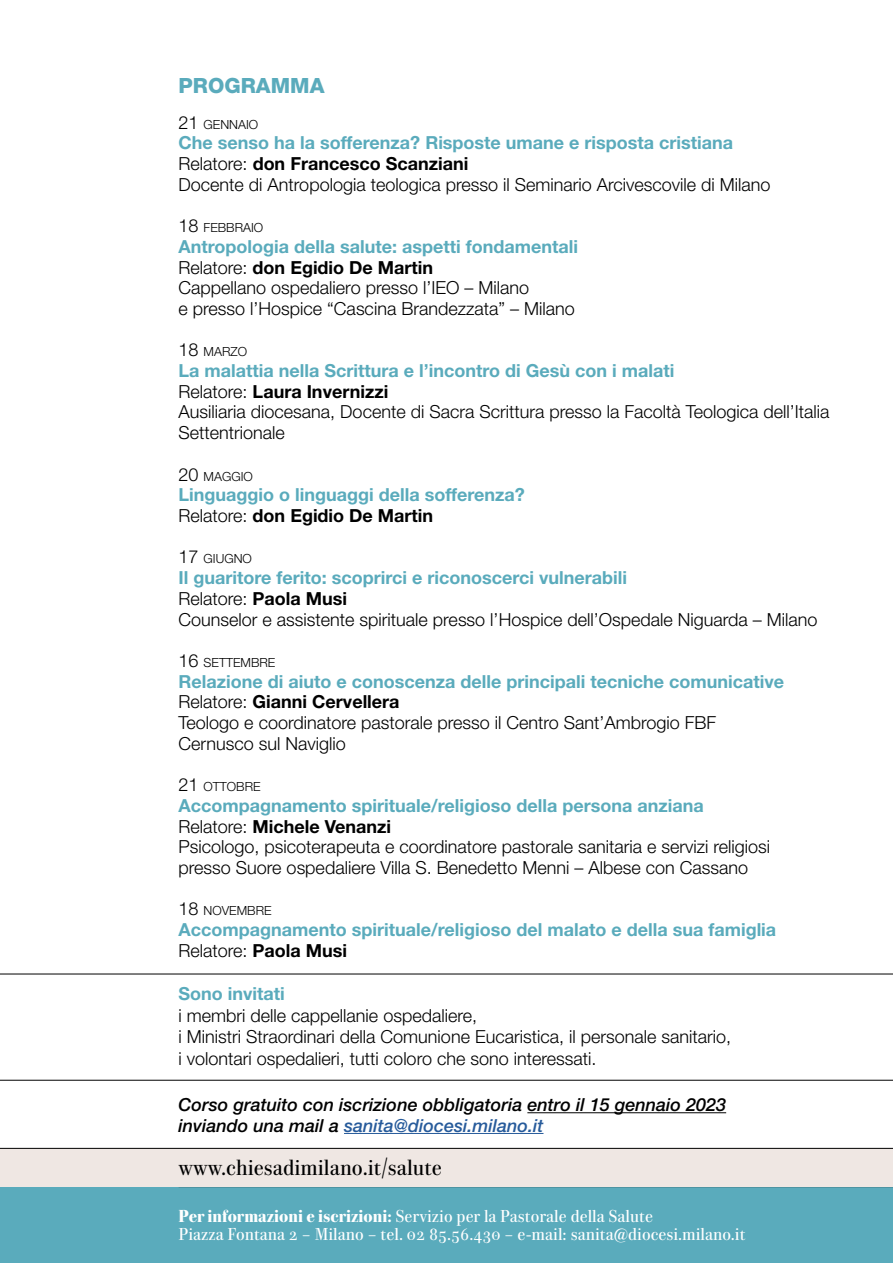
<style>
.page{position:relative;width:893px;height:1263px;background:#fff}
.page>*{position:absolute;margin:0;border:0;box-sizing:border-box;transform-origin:0 0}
.t1{font:21px "Parmigiano Text Std Reg";color:#000}
.t2{font:800 21px "Helvetica Neue";color:#5aabbc}
.t3{font:300 18px/20.7px "Helvetica Neue";color:#000}
.t4{font:700 18px/20.7px "Helvetica Neue";color:#5aabbc}
.t5{font:italic 500 18px/20.7px "Helvetica Neue";color:#000}
.t6{font:16.5px/18px "Parmigiano Text Std Reg";color:#fff}
.t7{font:300 12.6px "Helvetica Neue";color:#000}
.s1{font-size:18px}
.s2{font-weight:700;color:#5aabbc}
.s3{font-weight:700}
.s4{font-weight:300;color:#000}
.s5{color:#000}
.s6{color:#275b9b}
.s7{font-family:"Parmigiano Text Std";font-weight:900}
</style>
<div class="page">
<div style="left:0;top:1186px;width:893px;height:77px;background:#5aabbc"></div>
<hr style="left:179px;top:1186px;width:714px;height:1px;background:#000">
<div style="left:0;top:1148px;width:893px;height:38px;background:#efe7e3"></div>
<hr style="left:0;top:1148px;width:893px;height:1px;background:#000">
<hr style="left:527px;top:1112px;width:199px;height:1px;background:#000">
<hr style="left:344px;top:1133px;width:199px;height:1px;background:#275b9b">
<hr style="left:0;top:974px;width:893px;height:1px;background:#000">
<hr style="left:0;top:1080px;width:893px;height:1px;background:#000">
<p class="t2" style="left:179px;top:73px;width:147px">PROGRAMMA</p>
<p class="t7" style="left:179px;top:116px;width:81px"><span class="s1">21</span> GENNAIO</p>
<p class="t3" style="left:179px;top:132px;width:593px"><span class="s2">Che senso ha la sofferenza? Risposte umane e risposta cristiana<br></span>Relatore: <span class="s3">don Francesco Scanziani<br></span>Docente di Antropologia teologica presso il Seminario Arcivescovile di Milano</p>
<p class="t7" style="left:179px;top:220px;width:86px"><span class="s1">18</span> FEBBRAIO</p>
<p class="t3" style="left:179px;top:236px;width:401px"><span class="s2">Antropologia della salute: aspetti fondamentali </span>Relatore: <span class="s3">don Egidio De Martin<br></span>Cappellano ospedaliero presso l’IEO – Milano<br>e presso l’Hospice “Cascina Brandezzata” – Milano</p>
<p class="t7" style="left:179px;top:344px;width:70px"><span class="s1">18</span> MARZO</p>
<p class="t3" style="left:179px;top:360px;width:652px"><span class="s2">La malattia nella Scrittura e l’incontro di Gesù con i malati<br></span>Relatore: <span class="s3">Laura Invernizzi<br></span>Ausiliaria diocesana, Docente di Sacra Scrittura presso la Facoltà Teologica dell’Italia Settentrionale</p>
<p class="t7" style="left:179px;top:468px;width:76px"><span class="s1">20</span> MAGGIO</p>
<p class="t4" style="left:179px;top:484px;width:348px">Linguaggio o linguaggi della sofferenza?<br><span class="s4">Relatore:</span> <span class="s5">don Egidio De Martin</span></p>
<p class="t7" style="left:179px;top:551px;width:75px"><span class="s1">17</span> GIUGNO</p>
<p class="t3" style="left:179px;top:567px;width:640px"><span class="s2">Il guaritore ferito: scoprirci e riconoscerci vulnerabili<br></span>Relatore: <span class="s3">Paola Musi<br></span>Counselor e assistente spirituale presso l’Hospice dell’Ospedale Niguarda – Milano</p>
<p class="t7" style="left:179px;top:655px;width:98px"><span class="s1">16</span> SETTEMBRE</p>
<p class="t3" style="left:179px;top:670px;width:607px"><span class="s2">Relazione di aiuto e conoscenza delle principali tecniche comunicative </span>Relatore: <span class="s3">Gianni Cervellera<br></span>Teologo e coordinatore pastorale presso il Centro Sant’Ambrogio FBF Cernusco sul Naviglio</p>
<p class="t7" style="left:179px;top:779px;width:83px"><span class="s1">21</span> OTTOBRE</p>
<p class="t3" style="left:179px;top:795px;width:593px"><span class="s2">Accompagnamento spirituale/religioso della persona anziana </span>Relatore: <span class="s3">Michele Venanzi<br></span>Psicologo, psicoterapeuta e coordinatore pastorale sanitaria e servizi religiosi presso Suore ospedaliere Villa S. Benedetto Menni – Albese con Cassano</p>
<p class="t7" style="left:179px;top:903px;width:94px"><span class="s1">18</span> NOVEMBRE</p>
<p class="t4" style="left:179px;top:919px;width:599px">Accompagnamento spirituale/religioso del malato e della sua famiglia<br><span class="s4">Relatore:</span> <span class="s5">Paola Musi</span></p>
<p class="t4" style="left:179px;top:983px;width:108px">Sono invitati</p>
<p class="t3" style="left:179px;top:1004px;width:554px;line-height:21.6px">i membri delle cappellanie ospedaliere,<br>i Ministri Straordinari della Comunione Eucaristica, il personale sanitario, i volontari ospedalieri, tutti coloro che sono interessati.</p>
<p class="t5" style="left:179px;top:1094px;width:549px">Corso gratuito con iscrizione obbligatoria entro il 15 gennaio 2023 inviando una mail a <span class="s6">sanita@diocesi.milano.it</span></p>
<p class="t1" style="left:179px;top:1155px;width:265px">www.chiesadimilano.it/salute</p>
<p class="t6" style="left:179px;top:1207px;width:568px"><span class="s7">Per informazioni e iscrizioni:</span> Servizio per la Pastorale della Salute<br>Piazza Fontana 2 – Milano – tel. 02 85.56.430 – e-mail: sanita@diocesi.milano.it</p>
</div>
